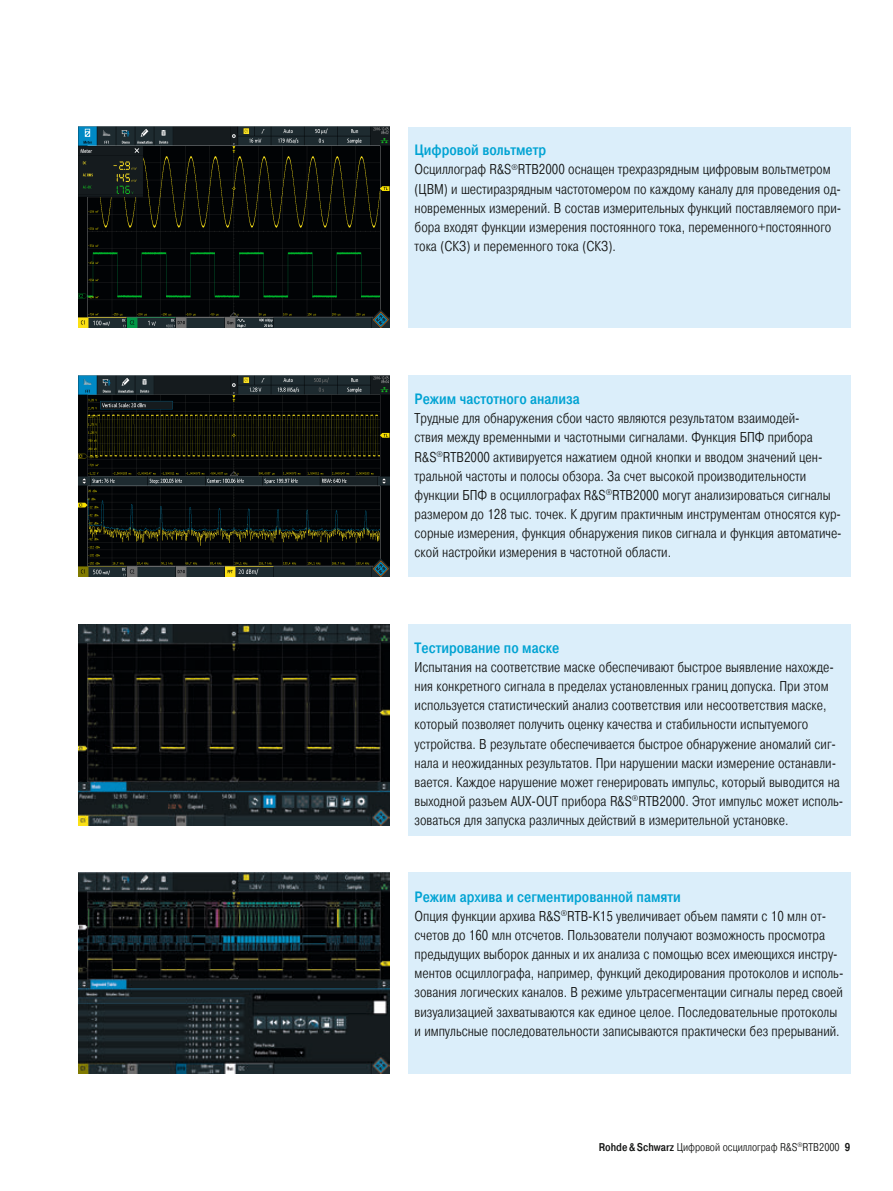
<style>
.page{position:relative;width:893px;height:1191px;background:#fff}
.page>*{position:absolute;margin:0;border:0;box-sizing:border-box;transform-origin:0 0}
.t1{font:500 15px "Pragmatica Cond";color:#00a3d3}
.t2{font:300 14.25px/19.2px "Pragmatica Cond";color:#131413}
.t3{font:300 11.25px "Pragmatica Cond";color:#131413}
.s1{font-weight:500}
</style>
<div class="page">
<img style="left:79px;top:126px;width:310px;height:201px">
<img style="left:79px;top:375px;width:310px;height:201px">
<img style="left:79px;top:624px;width:310px;height:201px">
<img style="left:79px;top:873px;width:310px;height:201px">
<div style="left:408px;top:873px;width:442px;height:201px;background:#dbeefa"></div>
<div style="left:408px;top:624px;width:442px;height:212px;background:#dbeefa"></div>
<div style="left:408px;top:127px;width:442px;height:200px;background:#dbeefa"></div>
<div style="left:408px;top:375px;width:442px;height:201px;background:#dbeefa"></div>
<p class="t1" style="left:415px;top:141px;width:133px">Цифровой вольтметр</p>
<p class="t2" style="left:415px;top:160px;width:428px">Осциллограф R&amp;S<sup>®</sup>RTB2000 оснащен трехразрядным цифровым вольтметром (ЦВМ) и шестиразрядным частотомером по каждому каналу для проведения од&shy;новременных измерений. В состав измерительных функций поставляемого при&shy;бора входят функции измерения постоянного тока, переменного+постоянного тока (СКЗ) и переменного тока (СКЗ).</p>
<p class="t1" style="left:415px;top:390px;width:167px">Режим частотного анализа</p>
<p class="t2" style="left:415px;top:409px;width:429px">Трудные для обнаружения сбои часто являются результатом взаимодей-<br>ствия между временными и частотными сигналами. Функция БПФ прибора R&amp;S<sup>®</sup>RTB2000 активируется нажатием одной кнопки и вводом значений цен&shy;тральной частоты и полосы обзора. За счет высокой производительности функции БПФ в осциллографах R&amp;S<sup>®</sup>RTB2000 могут анализироваться сигналы размером до 128 тыс. точек. К другим практичным инструментам относятся кур&shy;сорные измерения, функция обнаружения пиков сигнала и функция автоматиче&shy;ской настройки измерения в частотной области.</p>
<p class="t1" style="left:415px;top:639px;width:146px">Тестирование по маске</p>
<p class="t2" style="left:415px;top:658px;width:430px">Испытания на соответствие маске обеспечивают быстрое выявление нахожде&shy;ния конкретного сигнала в пределах установленных границ допуска. При этом используется статистический анализ соответствия или несоответствия маске, который позволяет получить оценку качества и стабильности испытуемого устройства. В результате обеспечивается быстрое обнаружение аномалий сиг&shy;нала и неожиданных результатов. При нарушении маски измерение останавли&shy;вается. Каждое нарушение может генерировать импульс, который выводится на выходной разъем AUX-OUT прибора R&amp;S<sup>®</sup>RTB2000. Этот импульс может исполь&shy;зоваться для запуска различных действий в измерительной установке.</p>
<p class="t1" style="left:415px;top:887px;width:268px">Режим архива и сегментированной памяти</p>
<p class="t2" style="left:415px;top:906px;width:430px">Опция функции архива R&amp;S<sup>®</sup>RTB-K15 увеличивает объем памяти с 10 млн от&shy;счетов до 160 млн отсчетов. Пользователи получают возможность просмотра предыдущих выборок данных и их анализа с помощью всех имеющихся инстру&shy;ментов осциллографа, например, функций декодирования протоколов и исполь&shy;зования логических каналов. В режиме ультрасегментации сигналы перед своей визуализацией захватываются как единое целое. Последовательные протоколы и импульсные последовательности записываются практически без прерываний.</p>
<p class="t3" style="left:599px;top:1140px;width:253px"><span class="s1">Rohde&amp;Schwarz</span> Цифровой осциллограф R&amp;S<sup>®</sup>RTB2000 <span class="s1">9</span></p>
</div>
